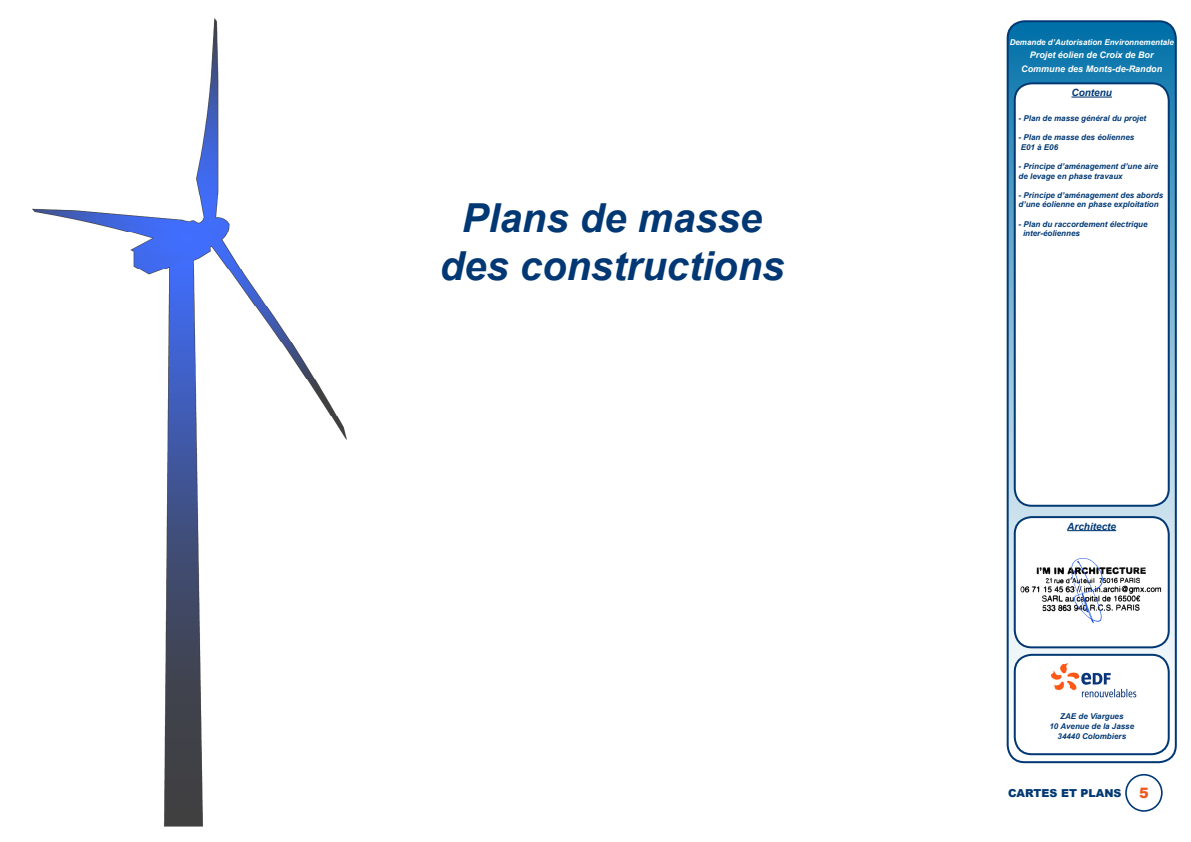
<style>
.page{position:relative;width:1191px;height:842px;background:#fff}
.page>*{position:absolute;margin:0;border:0;box-sizing:border-box;transform-origin:0 0}
.t1{font:italic 700 40px/48px "Arial";color:#013874;text-align:center}
.t2{font:900 14.4px "Arial";color:#f15921}
.t3{font:900 11px "Arial";color:#013874}
.t4{font:italic 700 10px "Arial";color:#013874}
.t5{font:italic 700 9px/13.6px "Arial";color:#fff;text-align:center}
.t6{font:italic 700 8px/10px "Arial";color:#013874}
.t7{font:italic 700 8px "Arial";color:#fff}
</style>
<div class="page">
<div style="left:1125px;top:774px;width:37px;height:38px;border:2px solid #013874;border-radius:50%"></div>
<svg style="left:1007px;top:21px;width:168px;height:741px;background:#5ea3c7"></svg>
<div style="left:1006px;top:20px;width:170px;height:743px;border:2px solid #013874;border-radius:17px"></div>
<div style="left:1014px;top:655px;width:154px;height:99px;background:#fff;border-radius:17px"></div>
<div style="left:1013px;top:654px;width:156px;height:101px;border:2px solid #013874;border-radius:17px"></div>
<div style="left:1014px;top:517px;width:154px;height:130px;background:#fff;border-radius:17px"></div>
<div style="left:1013px;top:516px;width:156px;height:132px;border:2px solid #013874;border-radius:17px"></div>
<hr style="left:1067px;top:530px;width:49px;height:1px;background:#013874">
<div style="left:1014px;top:83px;width:154px;height:423px;background:#fff;border-radius:17px"></div>
<div style="left:1013px;top:82px;width:156px;height:425px;border:2px solid #013874;border-radius:17px"></div>
<img style="left:1020px;top:558px;width:142px;height:66px">
<img style="left:1050px;top:663px;width:87px;height:35px">
<hr style="left:1071px;top:97px;width:41px;height:1px;background:#013874">
<img style="left:32px;top:18px;width:315px;height:809px">
<h1 class="t1" style="left:440px;top:195px;width:346px">Plans de masse des constructions</h1>
<p class="t7" style="left:1009px;top:36px;width:166px">Demande d’Autorisation Environnementale</p>
<p class="t5" style="left:1021px;top:49px;width:143px">Projet éolien de Croix de Bor<br>Commune des Monts-de-Randon</p>
<p class="t4" style="left:1071px;top:86px;width:42px">Contenu</p>
<p class="t6" style="left:1018px;top:113px;width:129px">- Plan de masse général du projet</p>
<p class="t6" style="left:1018px;top:133px;width:117px">- Plan de masse des éoliennes</p>
<p class="t6" style="left:1020px;top:142px;width:39px">E01 à E06</p>
<p class="t6" style="left:1018px;top:162px;width:141px;line-height:9.6px">- Principe d’aménagement d’une aire de levage en phase travaux</p>
<p class="t6" style="left:1018px;top:190px;width:146px;line-height:9.6px">- Principe d’aménagement des abords d’une éolienne en phase exploitation</p>
<p class="t6" style="left:1018px;top:219px;width:130px">- Plan du raccordement électrique</p>
<p class="t6" style="left:1023px;top:229px;width:58px">inter-éoliennes</p>
<p class="t4" style="left:1067px;top:519px;width:50px">Architecte</p>
<p class="t6" style="left:1049px;top:712px;width:86px;text-align:center">ZAE de Viargues<br>10 Avenue de la Jasse<br>34440 Colombiers</p>
<h3 class="t3" style="left:1008px;top:785px;width:115px">CARTES ET PLANS</h3>
<h2 class="t2" style="left:1139px;top:782px;width:11px">5</h2>
</div>
